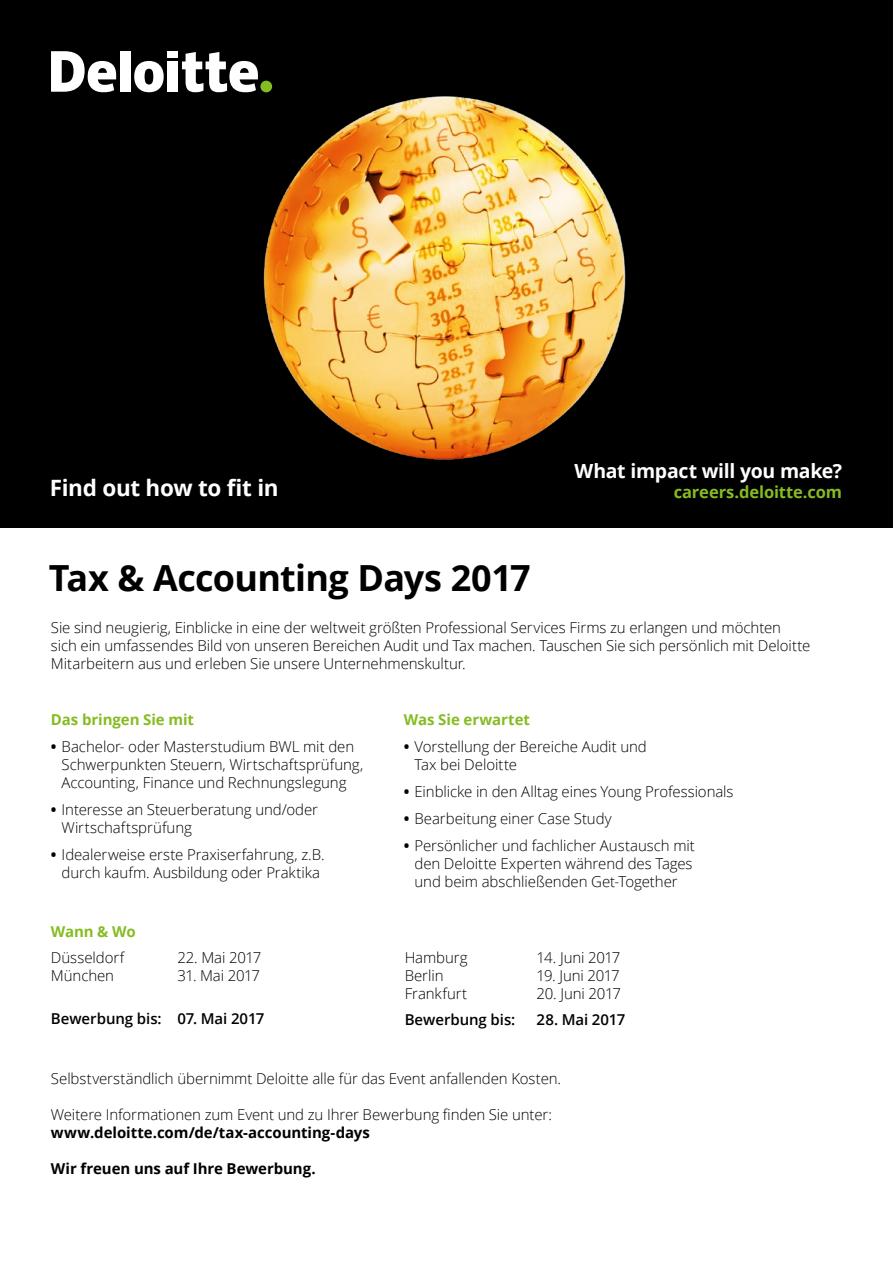
<style>
.page{position:relative;width:893px;height:1263px;background:#fff}
.page>*{position:absolute;margin:0;border:0;box-sizing:border-box;transform-origin:0 0}
.Cover_headline_bold{font:700 36px "Open Sans";letter-spacing:-.02em;color:#000}
.t1{font:700 22.5px "Open Sans";letter-spacing:-.015em;color:#fff}
.Cover_headline_bold-2{font:700 19.5px "Open Sans";letter-spacing:-.015em;color:#fff}
.Cover_headline_bold-3{font:700 16.5px "Open Sans";letter-spacing:-.01em;color:#85bc22}
.Body_copy__10_12pt{font:300 15px/18px "Open Sans";letter-spacing:-.005em;color:#000}
.Body_copy__10_12pt-2{font:700 15px "Open Sans";letter-spacing:-.005em;color:#000}
.Body_copy__8_5_12pt{font:600 15px "Open Sans";letter-spacing:-.005em;color:#000}
.Body_copy__8_5_12pt-2{font:300 15px "Open Sans";letter-spacing:-.02em;color:#000}
.Body_copy__10_12pt-3{font:700 15px "Open Sans";letter-spacing:-.005em;color:#85bc22}
.Body_copy__10_12pt-4{font:300 15px "Open Sans";letter-spacing:-.025em;color:#000}
.Body_copy__8_5_12pt-3{font:700 15px "Open Sans";letter-spacing:-.01em;color:#85bc22}
.s1{font-weight:700}
</style>
<div class="page">
<div style="left:0;top:0;width:893px;height:527px;background:#000"></div>
<img style="left:192px;top:80px;width:434px;height:380px">
<div style="left:260px;top:81px;width:12px;height:11px;background:#85bc22;border-radius:50%"></div>
<div style="left:120px;top:51px;width:10px;height:41px;background:#fff"></div>
<svg style="left:134px;top:61px;width:30px;height:31px"></svg>
<div style="left:168px;top:61px;width:10px;height:31px;background:#fff"></div>
<div style="left:168px;top:51px;width:10px;height:7px;background:#fff"></div>
<svg style="left:182px;top:52px;width:76px;height:40px"></svg>
<svg style="left:51px;top:51px;width:65px;height:41px"></svg>
<p class="t1" style="left:50px;top:472px;width:230px">Find out how to fit in</p>
<p class="Cover_headline_bold" style="left:49px;top:552px;width:483px">Tax &amp; Accounting Days 2017</p>
<p class="Cover_headline_bold-2" style="left:574px;top:457px;width:269px">What impact will you make?</p>
<p class="Cover_headline_bold-3" style="left:674px;top:480px;width:170px">careers.deloitte.com</p>
<p class="Body_copy__10_12pt" style="left:51px;top:618px;width:732px">Sie sind neugierig, Einblicke in eine der weltweit größten Professional Services Firms zu erlangen und möchten</p>
<p class="Body_copy__10_12pt" style="left:51px;top:636px;width:761px">sich ein umfassendes Bild von unseren Bereichen Audit und Tax machen. Tauschen Sie sich persönlich mit Deloitte</p>
<p class="Body_copy__10_12pt" style="left:51px;top:654px;width:416px">Mitarbeitern aus und erleben Sie unsere Unternehmenskultur.</p>
<p class="Body_copy__10_12pt-3" style="left:51px;top:709px;width:145px">Das bringen Sie mit</p>
<p class="Body_copy__10_12pt" style="left:62px;top:737px;width:303px;text-indent:-11px"><span class="s1">•</span> Bachelor- oder Masterstudium BWL mit den<br>Schwerpunkten Steuern, Wirtschaftsprüfung,<br>Accounting, Finance und Rechnungslegung</p>
<p class="Body_copy__10_12pt" style="left:62px;top:800px;width:258px;text-indent:-11px"><span class="s1">•</span> Interesse an Steuerberatung und/oder<br>Wirtschaftsprüfung</p>
<p class="Body_copy__10_12pt" style="left:51px;top:845px;width:275px;text-align:center"><span class="s1">•</span> Idealerweise erste Praxiserfahrung, z.B. durch kaufm. Ausbildung oder Praktika</p>
<p class="Body_copy__8_5_12pt-3" style="left:51px;top:921px;width:86px">Wann &amp; Wo</p>
<p class="Body_copy__10_12pt" style="left:51px;top:948px;width:75px">Düsseldorf</p>
<p class="Body_copy__10_12pt" style="left:51px;top:966px;width:65px">München</p>
<p class="Body_copy__8_5_12pt" style="left:51px;top:1008px;width:112px">Bewerbung bis:</p>
<p class="Body_copy__10_12pt" style="left:177px;top:948px;width:86px">22. Mai 2017</p>
<p class="Body_copy__10_12pt-4" style="left:177px;top:965px;width:84px">31. Mai 2017</p>
<p class="Body_copy__8_5_12pt" style="left:177px;top:1008px;width:89px">07. Mai 2017</p>
<p class="Body_copy__10_12pt-3" style="left:404px;top:709px;width:128px">Was Sie erwartet</p>
<p class="Body_copy__10_12pt" style="left:414px;top:737px;width:234px;text-indent:-11px"><span class="s1">•</span> Vorstellung der Bereiche Audit und<br>Tax bei Deloitte</p>
<p class="Body_copy__10_12pt" style="left:404px;top:782px;width:331px"><span class="s1">•</span> Einblicke in den Alltag eines Young Professionals</p>
<p class="Body_copy__10_12pt" style="left:404px;top:809px;width:209px"><span class="s1">•</span> Bearbeitung einer Case Study</p>
<p class="Body_copy__10_12pt" style="left:404px;top:836px;width:293px;text-align:center"><span class="s1">•</span> Persönlicher und fachlicher Austausch mit den Deloitte Experten während des Tages und beim abschließenden Get-Together</p>
<p class="Body_copy__10_12pt" style="left:405px;top:948px;width:64px">Hamburg</p>
<p class="Body_copy__10_12pt" style="left:405px;top:966px;width:40px">Berlin</p>
<p class="Body_copy__10_12pt" style="left:405px;top:984px;width:64px">Frankfurt</p>
<p class="Body_copy__8_5_12pt" style="left:405px;top:1009px;width:112px">Bewerbung bis:</p>
<p class="Body_copy__8_5_12pt-2" style="left:537px;top:947px;width:85px">14. Juni 2017</p>
<p class="Body_copy__8_5_12pt-2" style="left:537px;top:965px;width:85px">19. Juni 2017</p>
<p class="Body_copy__8_5_12pt-2" style="left:537px;top:983px;width:86px">20. Juni 2017</p>
<p class="Body_copy__8_5_12pt" style="left:537px;top:1009px;width:90px">28. Mai 2017</p>
<p class="Body_copy__10_12pt" style="left:51px;top:1069px;width:512px">Selbstverständlich übernimmt Deloitte alle für das Event anfallenden Kosten.</p>
<p class="Body_copy__10_12pt" style="left:51px;top:1105px;width:503px">Weitere Informationen zum Event und zu Ihrer Bewerbung finden Sie unter:</p>
<p class="Body_copy__10_12pt-2" style="left:51px;top:1122px;width:320px">www.deloitte.com/de/tax-accounting-days</p>
<p class="Body_copy__10_12pt-2" style="left:51px;top:1158px;width:266px">Wir freuen uns auf Ihre Bewerbung.</p>
</div>
